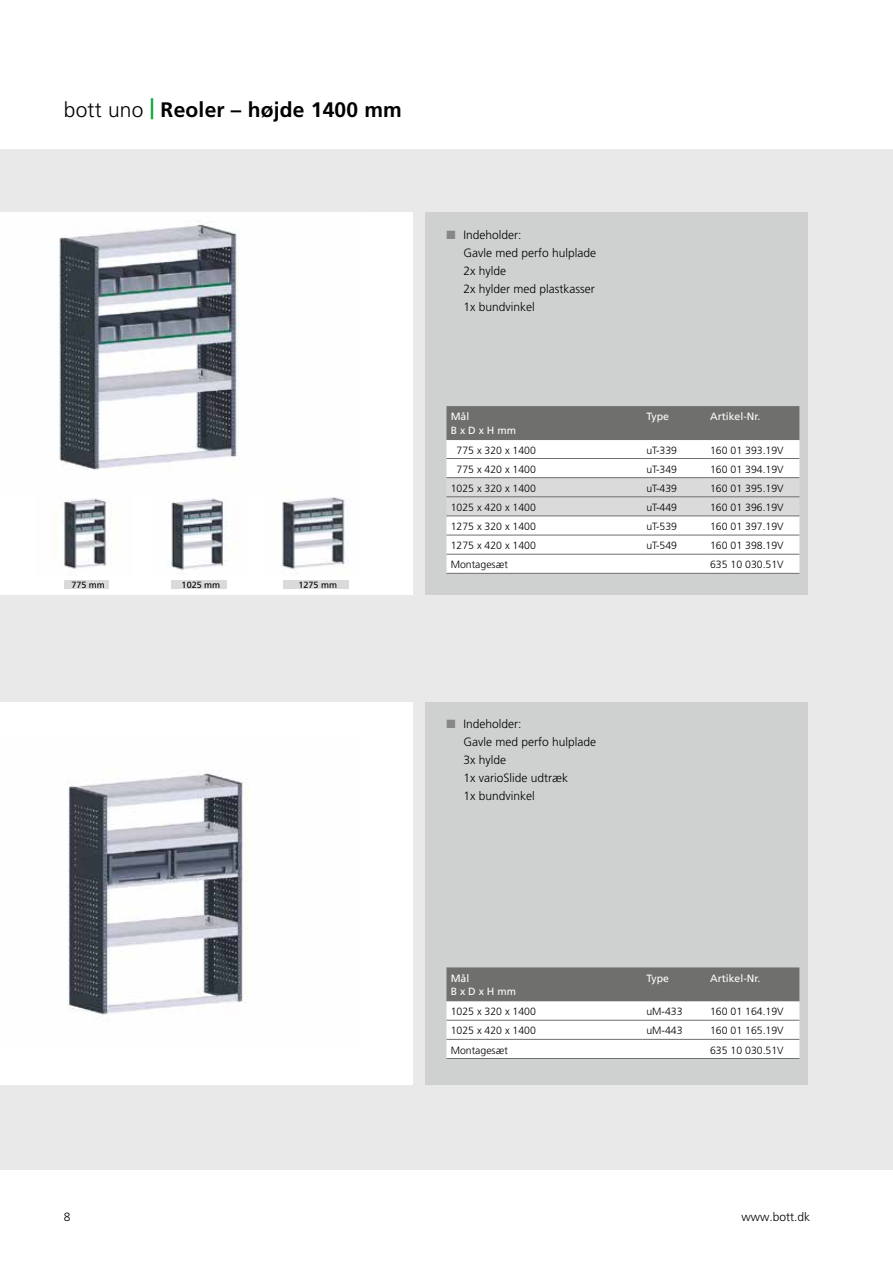
<style>
.page{position:relative;width:893px;height:1263px;background:#fff}
.page>*{position:absolute;margin:0;border:0;box-sizing:border-box;transform-origin:0 0}
.t1{font:700 21px "Frutiger LT Pro";letter-spacing:.01em;color:#000}
.t2{font:300 12px/18px "Frutiger LT Pro";color:#000}
.t3{font:300 10.5px "Frutiger LT Pro";color:#000}
.t4{font:10.5px/13.5px "Frutiger LT Pro";color:#fff}
.t5{font:9px "Frutiger LT Pro";color:#000}
.s1{font-weight:300}
.s2{color:#0aa537}
.s3{color:#878786}
</style>
<div class="page">
<div style="left:0;top:149px;width:893px;height:1020px;background:#e9e9e9"></div>
<div style="left:0;top:213px;width:412px;height:382px;background:#fff"></div>
<img style="left:58px;top:223px;width:181px;height:247px">
<div style="left:425px;top:213px;width:383px;height:382px;background:#cfd0d0"></div>
<div style="left:446px;top:406px;width:353px;height:34px;background:#6f6f6e"></div>
<div style="left:446px;top:440px;width:353px;height:133px;background:#fff"></div>
<div style="left:446px;top:478px;width:353px;height:37px;background:#dadada"></div>
<hr style="left:446px;top:458px;width:196px;height:1px;background:#6f6f6e">
<hr style="left:642px;top:458px;width:64px;height:1px;background:#6f6f6e">
<hr style="left:706px;top:458px;width:93px;height:1px;background:#6f6f6e">
<hr style="left:446px;top:477px;width:196px;height:1px;background:#6f6f6e">
<hr style="left:642px;top:477px;width:64px;height:1px;background:#6f6f6e">
<hr style="left:706px;top:477px;width:93px;height:1px;background:#6f6f6e">
<hr style="left:446px;top:496px;width:196px;height:1px;background:#6f6f6e">
<hr style="left:642px;top:496px;width:64px;height:1px;background:#6f6f6e">
<hr style="left:706px;top:496px;width:93px;height:1px;background:#6f6f6e">
<hr style="left:446px;top:515px;width:196px;height:1px;background:#6f6f6e">
<hr style="left:642px;top:515px;width:64px;height:1px;background:#6f6f6e">
<hr style="left:706px;top:515px;width:93px;height:1px;background:#6f6f6e">
<hr style="left:446px;top:535px;width:196px;height:1px;background:#6f6f6e">
<hr style="left:642px;top:535px;width:64px;height:1px;background:#6f6f6e">
<hr style="left:706px;top:535px;width:93px;height:1px;background:#6f6f6e">
<hr style="left:446px;top:554px;width:196px;height:1px;background:#6f6f6e">
<hr style="left:642px;top:554px;width:64px;height:1px;background:#6f6f6e">
<hr style="left:706px;top:554px;width:93px;height:1px;background:#6f6f6e">
<hr style="left:446px;top:573px;width:196px;height:1px;background:#6f6f6e">
<hr style="left:642px;top:573px;width:64px;height:1px;background:#6f6f6e">
<hr style="left:706px;top:573px;width:93px;height:1px;background:#6f6f6e">
<div style="left:0;top:702px;width:412px;height:382px;background:#fff"></div>
<img style="left:67px;top:771px;width:182px;height:250px">
<div style="left:425px;top:702px;width:383px;height:382px;background:#cfd0d0"></div>
<svg style="left:446px;top:967px;width:353px;height:91px;background:#c7c7c6"></svg>
<hr style="left:446px;top:1020px;width:196px;height:1px;background:#6f6f6e">
<hr style="left:642px;top:1020px;width:64px;height:1px;background:#6f6f6e">
<hr style="left:706px;top:1020px;width:93px;height:1px;background:#6f6f6e">
<hr style="left:446px;top:1039px;width:196px;height:1px;background:#6f6f6e">
<hr style="left:642px;top:1039px;width:64px;height:1px;background:#6f6f6e">
<hr style="left:706px;top:1039px;width:93px;height:1px;background:#6f6f6e">
<hr style="left:446px;top:1058px;width:196px;height:1px;background:#6f6f6e">
<hr style="left:642px;top:1058px;width:64px;height:1px;background:#6f6f6e">
<hr style="left:706px;top:1058px;width:93px;height:1px;background:#6f6f6e">
<img style="left:61px;top:498px;width:47px;height:71px">
<img style="left:167px;top:498px;width:61px;height:73px">
<img style="left:281px;top:497px;width:64px;height:78px">
<div style="left:64px;top:580px;width:44px;height:9px;background:#dadada"></div>
<div style="left:171px;top:580px;width:55px;height:9px;background:#dadada"></div>
<div style="left:283px;top:580px;width:66px;height:9px;background:#dadada"></div>
<h1 class="t1" style="left:64px;top:97px;width:340px"><span class="s1">bott uno</span> <span class="s2">|</span> Reoler – højde 1400 mm</h1>
<p class="t5" style="left:71px;top:579px;width:35px">775 mm</p>
<p class="t5" style="left:182px;top:579px;width:40px">1025 mm</p>
<p class="t5" style="left:299px;top:579px;width:40px">1275 mm</p>
<p class="t2" style="left:463px;top:226px;width:134px;text-indent:-17px"><span class="s3">■</span> Indeholder:<br>Gavle med perfo hulplade<br>2x hylde<br>2x hylder med plastkasser<br>1x bundvinkel</p>
<p class="t4" style="left:451px;top:410px;width:67px">Mål<br>B x D x H mm</p>
<p class="t4" style="left:646px;top:410px;width:24px">Type</p>
<p class="t4" style="left:710px;top:410px;width:52px">Artikel-Nr.</p>
<p class="t3" style="left:457px;top:444px;width:81px">775 x 320 x 1400</p>
<p class="t3" style="left:646px;top:444px;width:32px">uT-339</p>
<p class="t3" style="left:710px;top:444px;width:75px">160 01 393.19V</p>
<p class="t3" style="left:457px;top:463px;width:81px">775 x 420 x 1400</p>
<p class="t3" style="left:646px;top:463px;width:32px">uT-349</p>
<p class="t3" style="left:710px;top:463px;width:75px">160 01 394.19V</p>
<p class="t3" style="left:451px;top:482px;width:87px">1025 x 320 x 1400</p>
<p class="t3" style="left:646px;top:482px;width:32px">uT-439</p>
<p class="t3" style="left:710px;top:482px;width:75px">160 01 395.19V</p>
<p class="t3" style="left:451px;top:501px;width:87px">1025 x 420 x 1400</p>
<p class="t3" style="left:646px;top:501px;width:32px">uT-449</p>
<p class="t3" style="left:710px;top:501px;width:75px">160 01 396.19V</p>
<p class="t3" style="left:451px;top:520px;width:87px">1275 x 320 x 1400</p>
<p class="t3" style="left:646px;top:520px;width:32px">uT-539</p>
<p class="t3" style="left:710px;top:520px;width:75px">160 01 397.19V</p>
<p class="t3" style="left:451px;top:540px;width:87px">1275 x 420 x 1400</p>
<p class="t3" style="left:646px;top:540px;width:32px">uT-549</p>
<p class="t3" style="left:710px;top:540px;width:75px">160 01 398.19V</p>
<p class="t3" style="left:451px;top:559px;width:59px">Montagesæt</p>
<p class="t3" style="left:710px;top:559px;width:75px">635 10 030.51V</p>
<p class="t2" style="left:463px;top:715px;width:134px;text-indent:-17px"><span class="s3">■</span> Indeholder:<br>Gavle med perfo hulplade<br>3x hylde<br>1x varioSlide udtræk<br>1x bundvinkel</p>
<p class="t4" style="left:451px;top:971px;width:67px">Mål<br>B x D x H mm</p>
<p class="t4" style="left:646px;top:971px;width:24px">Type</p>
<p class="t4" style="left:710px;top:971px;width:52px">Artikel-Nr.</p>
<p class="t3" style="left:451px;top:1005px;width:87px">1025 x 320 x 1400</p>
<p class="t3" style="left:646px;top:1005px;width:38px">uM-433</p>
<p class="t3" style="left:710px;top:1005px;width:75px">160 01 164.19V</p>
<p class="t3" style="left:451px;top:1025px;width:87px">1025 x 420 x 1400</p>
<p class="t3" style="left:646px;top:1025px;width:38px">uM-443</p>
<p class="t3" style="left:710px;top:1025px;width:75px">160 01 165.19V</p>
<p class="t3" style="left:451px;top:1044px;width:59px">Montagesæt</p>
<p class="t3" style="left:710px;top:1044px;width:75px">635 10 030.51V</p>
<p class="t2" style="left:64px;top:1208px;width:8px">8</p>
<p class="t2" style="left:741px;top:1208px;width:70px">www.bott.dk</p>
</div>
